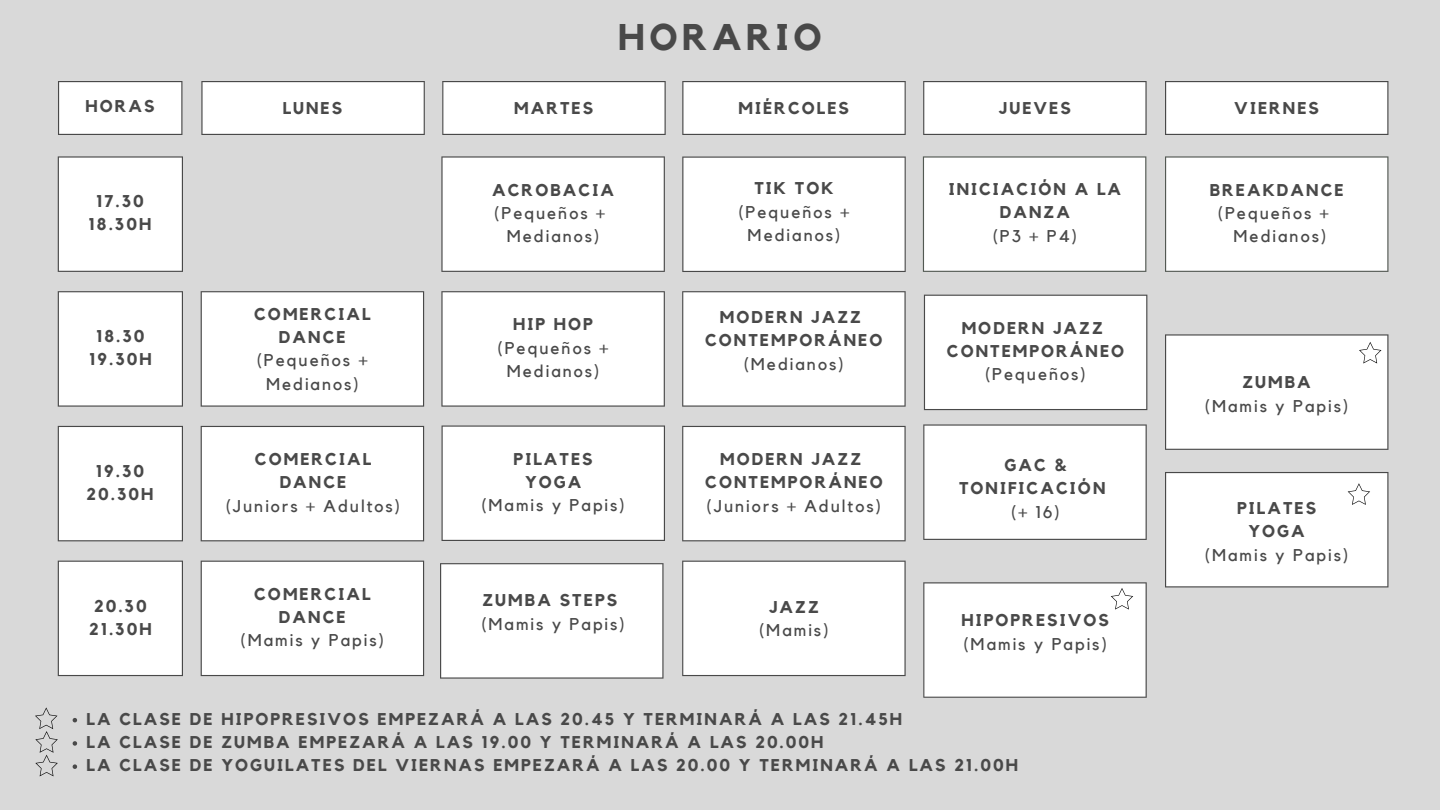
<style>
.page{position:relative;width:1440px;height:810px;background:#d9d9d9}
.page>*{position:absolute;margin:0;border:0;box-sizing:border-box;transform-origin:0 0}
.t1{font:700 37px "Kollektif";letter-spacing:.12em;color:#494949}
.t2{font:700 17px/23.2px "Kollektif";letter-spacing:.12em;color:#494949;text-align:center}
.t3{font:17px/23.2px "Kollektif";letter-spacing:.12em;color:#494949;text-align:center}
</style>
<div class="page">
<svg style="left:201px;top:561px;width:223px;height:115px;background:#f0f0f0"></svg>
<div style="left:213px;top:573px;width:198px;height:90px;background:#fff"></div>
<svg style="left:682px;top:561px;width:224px;height:115px;background:#efefef"></svg>
<div style="left:695px;top:573px;width:198px;height:90px;background:#fff"></div>
<svg style="left:441px;top:156px;width:224px;height:116px;background:#eee"></svg>
<div style="left:454px;top:169px;width:198px;height:90px;background:#fff"></div>
<svg style="left:924px;top:295px;width:223px;height:115px;background:#f0f0f0"></svg>
<div style="left:937px;top:307px;width:197px;height:90px;background:#fff"></div>
<svg style="left:923px;top:156px;width:223px;height:116px;background:#efefef"></svg>
<div style="left:936px;top:169px;width:197px;height:90px;background:#fff"></div>
<svg style="left:201px;top:81px;width:224px;height:54px;background:#ededed"></svg>
<div style="left:214px;top:94px;width:198px;height:28px;background:#fff"></div>
<svg style="left:58px;top:81px;width:124px;height:54px;background:#ededed"></svg>
<div style="left:71px;top:94px;width:99px;height:28px;background:#fff"></div>
<svg style="left:442px;top:81px;width:224px;height:54px;background:#ededed"></svg>
<div style="left:455px;top:94px;width:198px;height:28px;background:#fff"></div>
<svg style="left:682px;top:81px;width:224px;height:54px;background:#ededed"></svg>
<div style="left:695px;top:94px;width:198px;height:28px;background:#fff"></div>
<svg style="left:923px;top:81px;width:224px;height:54px;background:#ededed"></svg>
<div style="left:936px;top:94px;width:198px;height:28px;background:#fff"></div>
<svg style="left:1165px;top:81px;width:223px;height:54px;background:#ededed"></svg>
<div style="left:1178px;top:94px;width:198px;height:28px;background:#fff"></div>
<svg style="left:201px;top:291px;width:223px;height:116px;background:#eee"></svg>
<div style="left:213px;top:304px;width:198px;height:90px;background:#fff"></div>
<svg style="left:441px;top:291px;width:224px;height:116px;background:#eee"></svg>
<div style="left:454px;top:304px;width:198px;height:90px;background:#fff"></div>
<svg style="left:682px;top:291px;width:224px;height:116px;background:#ececec"></svg>
<div style="left:695px;top:304px;width:198px;height:90px;background:#fff"></div>
<svg style="left:682px;top:157px;width:224px;height:115px;background:#efefef"></svg>
<div style="left:695px;top:169px;width:198px;height:90px;background:#fff"></div>
<svg style="left:201px;top:426px;width:223px;height:115px;background:#f0f0f0"></svg>
<div style="left:213px;top:439px;width:198px;height:90px;background:#fff"></div>
<svg style="left:682px;top:426px;width:224px;height:115px;background:#efefef"></svg>
<div style="left:695px;top:439px;width:198px;height:90px;background:#fff"></div>
<svg style="left:440px;top:563px;width:224px;height:116px;background:#eaeaea"></svg>
<div style="left:453px;top:576px;width:198px;height:90px;background:#fff"></div>
<svg style="left:58px;top:156px;width:125px;height:116px;background:#ededed"></svg>
<div style="left:71px;top:169px;width:99px;height:90px;background:#fff"></div>
<svg style="left:58px;top:291px;width:125px;height:116px;background:#ededed"></svg>
<div style="left:71px;top:304px;width:99px;height:90px;background:#fff"></div>
<svg style="left:58px;top:426px;width:125px;height:115px;background:#efefef"></svg>
<div style="left:71px;top:439px;width:99px;height:90px;background:#fff"></div>
<svg style="left:58px;top:561px;width:125px;height:115px;background:#efefef"></svg>
<div style="left:71px;top:573px;width:99px;height:90px;background:#fff"></div>
<svg style="left:1165px;top:156px;width:223px;height:116px;background:#efefef"></svg>
<div style="left:1178px;top:169px;width:198px;height:90px;background:#fff"></div>
<svg style="left:442px;top:426px;width:223px;height:115px;background:#f0f0f0"></svg>
<div style="left:454px;top:438px;width:198px;height:90px;background:#fff"></div>
<div style="left:1165px;top:472px;width:223px;height:115px;background:#fff"></div>
<svg style="left:73px;top:718px;width:4px;height:4px"></svg>
<svg style="left:73px;top:741px;width:4px;height:5px"></svg>
<svg style="left:73px;top:764px;width:4px;height:5px"></svg>
<div style="left:1165px;top:334px;width:223px;height:116px;background:#fff"></div>
<div style="left:923px;top:582px;width:224px;height:116px;background:#fff"></div>
<svg style="left:923px;top:424px;width:224px;height:116px;background:#ececec"></svg>
<div style="left:936px;top:437px;width:198px;height:90px;background:#fff"></div>
<svg style="left:35px;top:707px;width:23px;height:69px"></svg>
<p class="t2" style="left:86px;top:95px;width:71px">HORAS</p>
<p class="t2" style="left:89px;top:190px;width:64px">17.30<br>18.30H</p>
<p class="t2" style="left:89px;top:325px;width:64px">18.30<br>19.30H</p>
<p class="t2" style="left:87px;top:460px;width:68px">19.30<br>20.30H</p>
<p class="t2" style="left:89px;top:595px;width:64px;text-align:left">20.30<br>21.30H</p>
<h1 class="t1" style="left:618px;top:20px;width:205px">HORARIO</h1>
<p class="t2" style="left:283px;top:97px;width:61px">LUNES</p>
<p class="t2" style="left:514px;top:97px;width:81px">MARTES</p>
<p class="t2" style="left:738px;top:97px;width:112px">MIÉRCOLES</p>
<p class="t2" style="left:999px;top:97px;width:74px">JUEVES</p>
<p class="t2" style="left:1234px;top:97px;width:86px">VIERNES</p>
<p class="t2" style="left:254px;top:303px;width:118px">COMERCIAL<br>DANCE</p>
<p class="t3" style="left:257px;top:349px;width:112px">(Pequeños +<br>Medianos)</p>
<p class="t2" style="left:255px;top:448px;width:118px">COMERCIAL<br>DANCE</p>
<p class="t3" style="left:226px;top:495px;width:176px">(Juniors + Adultos)</p>
<p class="t2" style="left:254px;top:583px;width:118px">COMERCIAL<br>DANCE</p>
<p class="t3" style="left:241px;top:630px;width:145px">(Mamis y Papis)</p>
<p class="t2" style="left:492px;top:179px;width:123px">ACROBACIA</p>
<p class="t3" style="left:495px;top:202px;width:112px">(Pequeños +<br>Medianos)</p>
<p class="t2" style="left:513px;top:314px;width:81px">HIP HOP</p>
<p class="t3" style="left:498px;top:337px;width:112px">(Pequeños +<br>Medianos)</p>
<p class="t2" style="left:514px;top:448px;width:81px">PILATES<br>YOGA</p>
<p class="t3" style="left:482px;top:494px;width:145px">(Mamis y Papis)</p>
<p class="t2" style="left:483px;top:590px;width:136px">ZUMBA STEPS</p>
<p class="t3" style="left:482px;top:613px;width:145px">(Mamis y Papis)</p>
<p class="t2" style="left:754px;top:178px;width:81px">TIK TOK</p>
<p class="t3" style="left:739px;top:201px;width:112px">(Pequeños +<br>Medianos)</p>
<p class="t2" style="left:705px;top:306px;width:179px">MODERN JAZZ<br>CONTEMPORÁNEO</p>
<p class="t3" style="left:744px;top:353px;width:101px">(Medianos)</p>
<p class="t2" style="left:705px;top:448px;width:179px">MODERN JAZZ<br>CONTEMPORÁNEO</p>
<p class="t3" style="left:707px;top:495px;width:176px">(Juniors + Adultos)</p>
<p class="t2" style="left:769px;top:596px;width:51px">JAZZ</p>
<p class="t3" style="left:759px;top:619px;width:71px">(Mamis)</p>
<p class="t2" style="left:949px;top:178px;width:174px">INICIACIÓN A LA<br>DANZA</p>
<p class="t3" style="left:993px;top:225px;width:85px">(P3 + P4)</p>
<p class="t2" style="left:947px;top:317px;width:179px">MODERN JAZZ<br>CONTEMPORÁNEO</p>
<p class="t3" style="left:985px;top:364px;width:102px">(Pequeños)</p>
<p class="t2" style="left:959px;top:454px;width:148px">GAC &amp;<br>TONIFICACIÓN</p>
<p class="t3" style="left:1012px;top:501px;width:50px">(+ 16)</p>
<p class="t2" style="left:962px;top:610px;width:149px">HIPOPRESIVOS</p>
<p class="t3" style="left:964px;top:633px;width:145px">(Mamis y Papis)</p>
<p class="t2" style="left:1210px;top:179px;width:136px">BREAKDANCE</p>
<p class="t3" style="left:1218px;top:202px;width:112px;text-align:right">(Pequeños +<br>Medianos)</p>
<p class="t2" style="left:1242px;top:371px;width:70px">ZUMBA</p>
<p class="t3" style="left:1205px;top:395px;width:145px">(Mamis y Papis)</p>
<p class="t2" style="left:1237px;top:497px;width:81px">PILATES<br>YOGA</p>
<p class="t3" style="left:1205px;top:544px;width:145px">(Mamis y Papis)</p>
<p class="t2" style="left:87px;top:708px;width:933px;text-align:left">LA CLASE DE HIPOPRESIVOS EMPEZARÁ A LAS 20.45 Y TERMINARÁ A LAS 21.45H<br>LA CLASE DE ZUMBA EMPEZARÁ A LAS 19.00 Y TERMINARÁ A LAS 20.00H<br>LA CLASE DE YOGUILATES DEL VIERNAS EMPEZARÁ A LAS 20.00 Y TERMINARÁ A LAS 21.00H</p>
</div>
